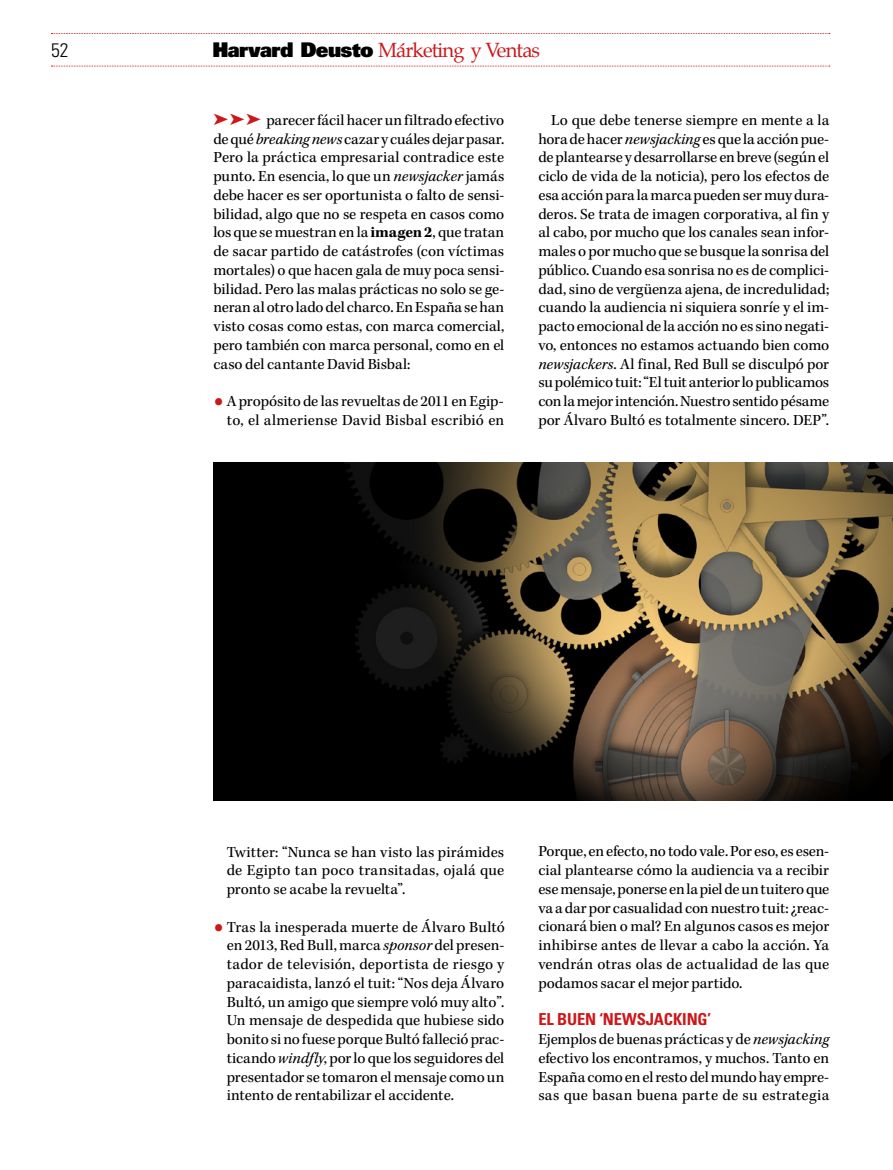
<style>
.page{position:relative;width:893px;height:1170px;background:#fff}
.page>*{position:absolute;margin:0;border:0;box-sizing:border-box;transform-origin:0 0}
.t1{font:20.1px "Palatino";letter-spacing:-.04em;color:#cd171a}
.t2{font:300 condensed 19.5px "Univers LT Std";color:#000}
.t3{font:700 condensed 16.5px "Univers LT Std";letter-spacing:-.005em;color:#cd171a}
.t4{font:15.75px/18.8px "Kepler Std";letter-spacing:.005em;color:#000;text-align:justify}
.s1{font-family:"Univers LT Std X Black";font-size:20.25px;color:#000}
.s2{color:#cd171a}
.s3{font-style:italic}
.s4{font-weight:700}
.s5{font-size:33px;color:#cd171a}
</style>
<div class="page">
<svg style="left:51px;top:33px;width:779px;height:1px"></svg>
<svg style="left:51px;top:66px;width:779px;height:1px"></svg>
<img style="left:213px;top:462px;width:680px;height:338px">
<p class="t2" style="left:51px;top:38px;width:19px">52</p>
<p class="t1" style="left:212px;top:33px;width:329px"><span class="s1">Harvard Deusto</span> Márketing y Ventas</p>
<p class="t4" style="left:213px;top:111px;width:292px"><span class="s2">➤</span> <span class="s2">➤</span> <span class="s2">➤</span> parecer fácil hacer un filtrado efectivo de qué <span class="s3">breaking news</span> cazar y cuáles dejar pasar.<br>Pero la práctica empresarial contradice este punto. En esencia, lo que un <span class="s3">newsjacker</span> jamás debe hacer es ser oportunista o falto de sensi&shy;bilidad, algo que no se respeta en casos como los que se muestran en la <span class="s4">imagen 2</span>, que tratan de sacar partido de catástrofes (con víctimas mortales) o que hacen gala de muy poca sensi&shy;bilidad. Pero las malas prácticas no solo se ge&shy;neran al otro lado del charco. En España se han visto cosas como estas, con marca comercial, pero también con marca personal, como en el caso del cantante David Bisbal:</p>
<p class="t4" style="left:213px;top:392px;width:292px;text-align:right"><span class="s5">•</span> A propósito de las revueltas de 2011 en Egip&shy;to, el almeriense David Bisbal escribió en</p>
<p class="t4" style="left:538px;top:111px;width:292px;text-indent:13px">Lo que debe tenerse siempre en mente a la hora de hacer <span class="s3">newsjacking</span> es que la acción pue&shy;de plantearse y desarrollarse en breve (según el ciclo de vida de la noticia), pero los efectos de esa acción para la marca pueden ser muy dura&shy;deros. Se trata de imagen corporativa, al fin y al cabo, por mucho que los canales sean infor&shy;males o por mucho que se busque la sonrisa del público. Cuando esa sonrisa no es de complici&shy;dad, sino de vergüenza ajena, de incredulidad; cuando la audiencia ni siquiera sonríe y el im&shy;pacto emocional de la acción no es sino negati&shy;vo, entonces no estamos actuando bien como <span class="s3">newsjackers</span>. Al final, Red Bull se disculpó por su polémico tuit: “El tuit anterior lo publicamos con la mejor intención. Nuestro sentido pésame por Álvaro Bultó es totalmente sincero. DEP”.</p>
<p class="t4" style="left:227px;top:842px;width:279px">Twitter: “Nunca se han visto las pirámides de Egipto tan poco transitadas, ojalá que pronto se acabe la revuelta”.</p>
<p class="t4" style="left:227px;top:917px;width:280px;text-indent:-13px"><span class="s5">•</span> Tras la inesperada muerte de Álvaro Bultó en 2013, Red Bull, marca <span class="s3">sponsor</span> del presen&shy;tador de televisión, deportista de riesgo y paracaidista, lanzó el tuit: “Nos deja Álvaro Bultó, un amigo que siempre voló muy alto”.<br>Un mensaje de despedida que hubiese sido bonito si no fuese porque Bultó falleció prac&shy;ticando <span class="s3">windfly</span>, por lo que los seguidores del presentador se tomaron el mensaje como un intento de rentabilizar el accidente.</p>
<p class="t4" style="left:538px;top:842px;width:292px">Porque, en efecto, no todo vale. Por eso, es esen&shy;cial plantearse cómo la audiencia va a recibir ese mensaje, ponerse en la piel de un tuitero que va a dar por casualidad con nuestro tuit: ¿reac&shy;cionará bien o mal? En algunos casos es mejor inhibirse antes de llevar a cabo la acción. Ya vendrán otras olas de actualidad de las que podamos sacar el mejor partido.</p>
<p class="t3" style="left:538px;top:1009px;width:174px">EL BUEN ‘NEWSJACKING’</p>
<p class="t4" style="left:538px;top:1030px;width:292px">Ejemplos de buenas prácticas y de <span class="s3">newsjacking </span>efectivo los encontramos, y muchos. Tanto en España como en el resto del mundo hay empre&shy;sas que basan buena parte de su estrategia</p>
</div>
